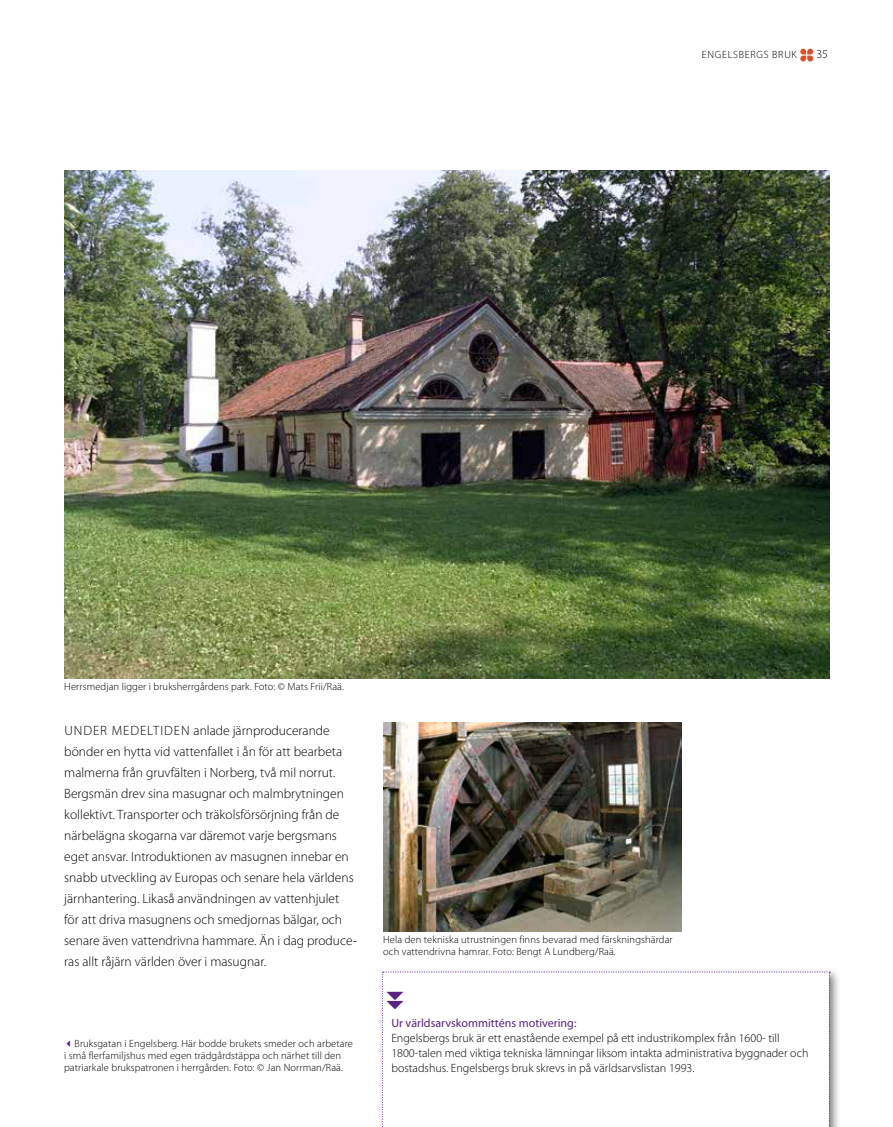
<style>
.page{position:relative;width:893px;height:1127px;background:#fff}
.page>*{position:absolute;margin:0;border:0;box-sizing:border-box;transform-origin:0 0}
.t1{font:300 13.5px/21px "Myriad Pro";color:#000}
.t2{font:300 12px/15px "Myriad Pro";color:#000}
.t3{font:12px "Myriad Pro";color:#572381}
.t4{font:300 10.5px/12px "Myriad Pro";letter-spacing:.01em;color:#000}
.t5{font:300 10.5px "Myriad Pro";letter-spacing:.07em;color:#000}
.s1{color:#572381}
</style>
<div class="page">
<svg style="left:800px;top:49px;width:13px;height:12px"></svg>
<img style="left:64px;top:170px;width:766px;height:508px">
<div style="left:377px;top:967px;width:464px;height:160px;background:#000;opacity:.5"></div>
<img style="left:383px;top:723px;width:299px;height:209px">
<svg style="left:382px;top:972px;width:448px;height:155px"></svg>
<p class="t5" style="left:702px;top:49px;width:97px">ENGELSBERGS BRUK</p>
<p class="t2" style="left:816px;top:47px;width:13px">35</p>
<p class="t4" style="left:64px;top:681px;width:281px">Herrsmedjan ligger i bruksherrgårdens park. Foto: © Mats Frii/Raä.</p>
<p class="t1" style="left:64px;top:720px;width:294px">UNDER MEDELTIDEN anlade järnproducerande bönder en hytta vid vattenfallet i ån för att bearbeta malmerna från gruvfälten i Norberg, två mil norrut.<br>Bergsmän drev sina masugnar och malmbrytningen kollektivt. Transporter och träkolsförsörjning från de närbelägna skogarna var däremot varje bergsmans eget ansvar. Introduktionen av masugnen innebar en snabb utveckling av Europas och senare hela världens järnhantering. Likaså användningen av vattenhjulet för att driva masugnens och smedjornas bälgar, och senare även vattendrivna hammare. Än i dag produce&shy;ras allt råjärn världen över i masugnar.</p>
<p class="t4" style="left:64px;top:1037px;width:290px"><span class="s1">✓</span>Bruksgatan i Engelsberg. Här bodde brukets smeder och arbetare i små flerfamiljshus med egen trädgårdstäppa och närhet till den patriarkale brukspatronen i herrgården. Foto: © Jan Norrman/Raä.</p>
<p class="t4" style="left:383px;top:934px;width:291px">Hela den tekniska utrustningen finns bevarad med färskningshärdar och vattendrivna hamrar. Foto: Bengt A Lundberg/Raä.</p>
<p class="t3" style="left:391px;top:1015px;width:187px">Ur världsarvskommitténs motivering:</p>
<p class="t2" style="left:391px;top:1030px;width:419px">Engelsbergs bruk är ett enastående exempel på ett industrikomplex från 1600- till<br>1800-talen med viktiga tekniska lämningar liksom intakta administrativa byggnader och bostadshus. Engelsbergs bruk skrevs in på världsarvslistan 1993.</p>
</div>
